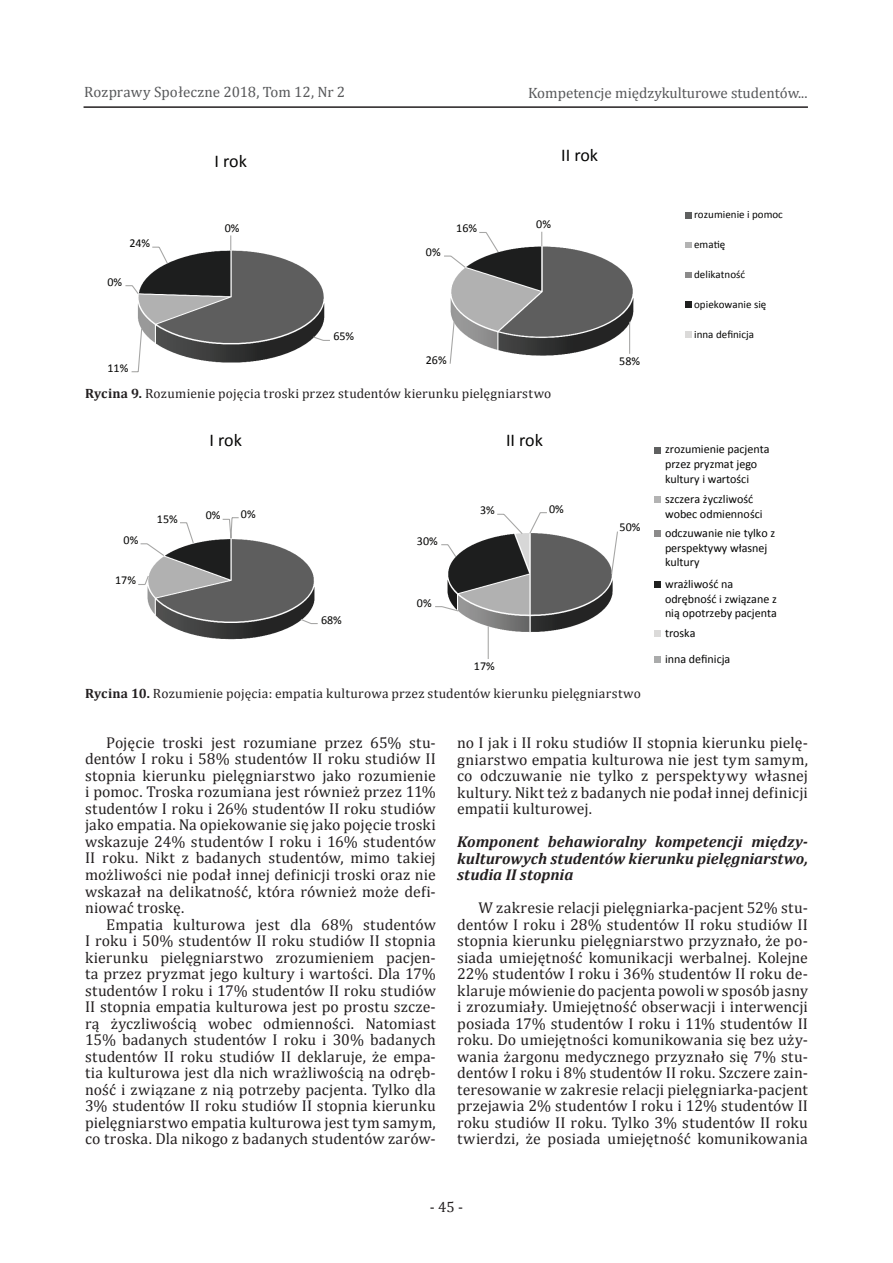
<style>
.page{position:relative;width:893px;height:1263px;background:#fff}
.page>*{position:absolute;margin:0;border:0;box-sizing:border-box;transform-origin:0 0}
.t1{font:18px "Calibri";color:#050504}
.t2{font:15.75px/16.5px "Cambria";letter-spacing:.01em;color:#231f20;text-align:justify}
.t3{font:italic 700 15.75px/16.5px "Cambria";color:#231f20;text-align:justify}
.t4{font:15px "Cambria";color:#57585a}
.t5{font:15px "Cambria";color:#231f20}
.t6{font:13.5px "Cambria";letter-spacing:.015em;color:#231f20}
.t7{font:12px/14.7px "Calibri";letter-spacing:-.005em;color:#050504}
.t8{font:10.95px "Calibri";color:#050504}
.s1{font-weight:700}
</style>
<div class="page">
<hr style="left:84px;top:106px;width:724px;height:2px;background:#231f20">
<svg style="left:125px;top:235px;width:205px;height:138px"></svg>
<svg style="left:444px;top:231px;width:187px;height:133px"></svg>
<div style="left:686px;top:212px;width:6px;height:7px;background:#5f6060"></div>
<svg style="left:686px;top:242px;width:6px;height:6px"></svg>
<svg style="left:686px;top:272px;width:6px;height:6px"></svg>
<svg style="left:686px;top:302px;width:6px;height:6px"></svg>
<svg style="left:686px;top:332px;width:6px;height:6px"></svg>
<svg style="left:138px;top:517px;width:180px;height:123px"></svg>
<svg style="left:435px;top:512px;width:183px;height:147px"></svg>
<svg style="left:655px;top:447px;width:6px;height:6px"></svg>
<div style="left:655px;top:496px;width:6px;height:7px;background:#b3b3b3"></div>
<svg style="left:655px;top:531px;width:6px;height:6px"></svg>
<div style="left:655px;top:581px;width:6px;height:7px;background:#1f201f"></div>
<div style="left:655px;top:630px;width:6px;height:7px;background:#dbdad9"></div>
<div style="left:655px;top:656px;width:6px;height:7px;background:#aaabab"></div>
<p class="t4" style="left:84px;top:83px;width:263px">Rozprawy Społeczne 2018, Tom 12, Nr 2</p>
<p class="t1" style="left:215px;top:150px;width:34px">I rok</p>
<p class="t7" style="left:129px;top:236px;width:22px">24%</p>
<p class="t7" style="left:107px;top:274px;width:16px">0%</p>
<p class="t7" style="left:107px;top:360px;width:22px">11%</p>
<p class="t7" style="left:225px;top:221px;width:16px">0%</p>
<p class="t7" style="left:333px;top:329px;width:22px">65%</p>
<p class="t4" style="left:528px;top:84px;width:281px">Kompetencje międzykulturowe studentów...</p>
<p class="t1" style="left:561px;top:144px;width:38px">II rok</p>
<p class="t7" style="left:426px;top:245px;width:16px">0%</p>
<p class="t7" style="left:456px;top:221px;width:22px">16%</p>
<p class="t7" style="left:536px;top:217px;width:16px">0%</p>
<p class="t7" style="left:426px;top:352px;width:22px">26%</p>
<p class="t7" style="left:619px;top:354px;width:22px">58%</p>
<p class="t8" style="left:694px;top:208px;width:90px">rozumienie i pomoc</p>
<p class="t8" style="left:694px;top:238px;width:33px">ematię</p>
<p class="t8" style="left:694px;top:268px;width:52px">delikatność</p>
<p class="t8" style="left:694px;top:297px;width:74px">opiekowanie się</p>
<p class="t8" style="left:694px;top:327px;width:61px">inna definicja</p>
<p class="t6" style="left:85px;top:385px;width:468px"><span class="s1">Rycina 9.</span> Rozumienie pojęcia troski przez studentów kierunku pielęgniarstwo</p>
<p class="t1" style="left:210px;top:428px;width:34px">I rok</p>
<p class="t7" style="left:124px;top:533px;width:16px">0%</p>
<p class="t7" style="left:115px;top:573px;width:22px">17%</p>
<p class="t7" style="left:157px;top:511px;width:22px">15%</p>
<p class="t7" style="left:206px;top:508px;width:16px">0%</p>
<p class="t7" style="left:241px;top:506px;width:16px">0%</p>
<p class="t7" style="left:321px;top:612px;width:22px">68%</p>
<p class="t7" style="left:417px;top:533px;width:22px">30%</p>
<p class="t7" style="left:417px;top:595px;width:16px">0%</p>
<p class="t1" style="left:506px;top:428px;width:38px">II rok</p>
<p class="t7" style="left:480px;top:503px;width:16px">3%</p>
<p class="t7" style="left:549px;top:501px;width:16px">0%</p>
<p class="t7" style="left:474px;top:659px;width:22px">17%</p>
<p class="t7" style="left:620px;top:520px;width:22px">50%</p>
<p class="t6" style="left:85px;top:685px;width:557px"><span class="s1">Rycina 10.</span> Rozumienie pojęcia: empatia kulturowa przez studentów kierunku pielęgniarstwo</p>
<p class="t7" style="left:665px;top:442px;width:106px">zrozumienie pacjenta przez pryzmat jego kultury i wartości</p>
<p class="t7" style="left:665px;top:492px;width:99px">szczera życzliwość wobec odmienności</p>
<p class="t7" style="left:665px;top:526px;width:112px">odczuwanie nie tylko z perspektywy własnej kultury</p>
<p class="t7" style="left:665px;top:577px;width:114px">wrażliwość na odrębność i związane z nią opotrzeby pacjenta</p>
<p class="t7" style="left:665px;top:620px;width:67px;line-height:26.1px">troska<br>inna definicja</p>
<p class="t2" style="left:85px;top:734px;width:352px;text-indent:21px">Pojęcie troski jest rozumiane przez 65% stu&shy;dentów I roku i 58% studentów II roku studiów II stopnia kierunku pielęgniarstwo jako rozumienie i pomoc. Troska rozumiana jest również przez 11% studentów I roku i 26% studentów II roku studiów jako empatia. Na opiekowanie się jako pojęcie troski wskazuje 24% studentów I roku i 16% studentów II roku. Nikt z badanych studentów, mimo takiej możliwości nie podał innej definicji troski oraz nie wskazał na delikatność, która również może defi&shy;niować troskę.</p>
<p class="t2" style="left:85px;top:916px;width:352px;text-indent:21px">Empatia kulturowa jest dla 68% studentów I roku i 50% studentów II roku studiów II stopnia kierunku pielęgniarstwo zrozumieniem pacjen&shy;ta przez pryzmat jego kultury i wartości. Dla 17% studentów I roku i 17% studentów II roku studiów II stopnia empatia kulturowa jest po prostu szcze&shy;rą życzliwością wobec odmienności. Natomiast 15% badanych studentów I roku i 30% badanych studentów II roku studiów II deklaruje, że empa&shy;tia kulturowa jest dla nich wrażliwością na odręb&shy;ność i związane z nią potrzeby pacjenta. Tylko dla 3% studentów II roku studiów II stopnia kierunku pielęgniarstwo empatia kulturowa jest tym samym, co troska. Dla nikogo z badanych studentów zarów-</p>
<p class="t2" style="left:457px;top:734px;width:352px">no I jak i II roku studiów II stopnia kierunku pielę&shy;gniarstwo empatia kulturowa nie jest tym samym, co odczuwanie nie tylko z perspektywy własnej kultury. Nikt też z badanych nie podał innej definicji empatii kulturowej.</p>
<p class="t3" style="left:457px;top:833px;width:352px">Komponent behawioralny kompetencji między&shy;kulturowych studentów kierunku pielęgniarstwo, studia II stopnia</p>
<p class="t2" style="left:457px;top:899px;width:352px;text-indent:21px">W zakresie relacji pielęgniarka-pacjent 52% stu&shy;dentów I roku i 28% studentów II roku studiów II stopnia kierunku pielęgniarstwo przyznało, że po&shy;siada umiejętność komunikacji werbalnej. Kolejne 22% studentów I roku i 36% studentów II roku de&shy;klaruje mówienie do pacjenta powoli w sposób jasny i zrozumiały. Umiejętność obserwacji i interwencji posiada 17% studentów I roku i 11% studentów II roku. Do umiejętności komunikowania się bez uży&shy;wania żargonu medycznego przyznało się 7% stu&shy;dentów I roku i 8% studentów II roku. Szczere zain&shy;teresowanie w zakresie relacji pielęgniarka-pacjent przejawia 2% studentów I roku i 12% studentów II roku studiów II roku. Tylko 3% studentów II roku twierdzi, że posiada umiejętność komunikowania</p>
<p class="t5" style="left:430px;top:1198px;width:35px">- 45 -</p>
</div>
